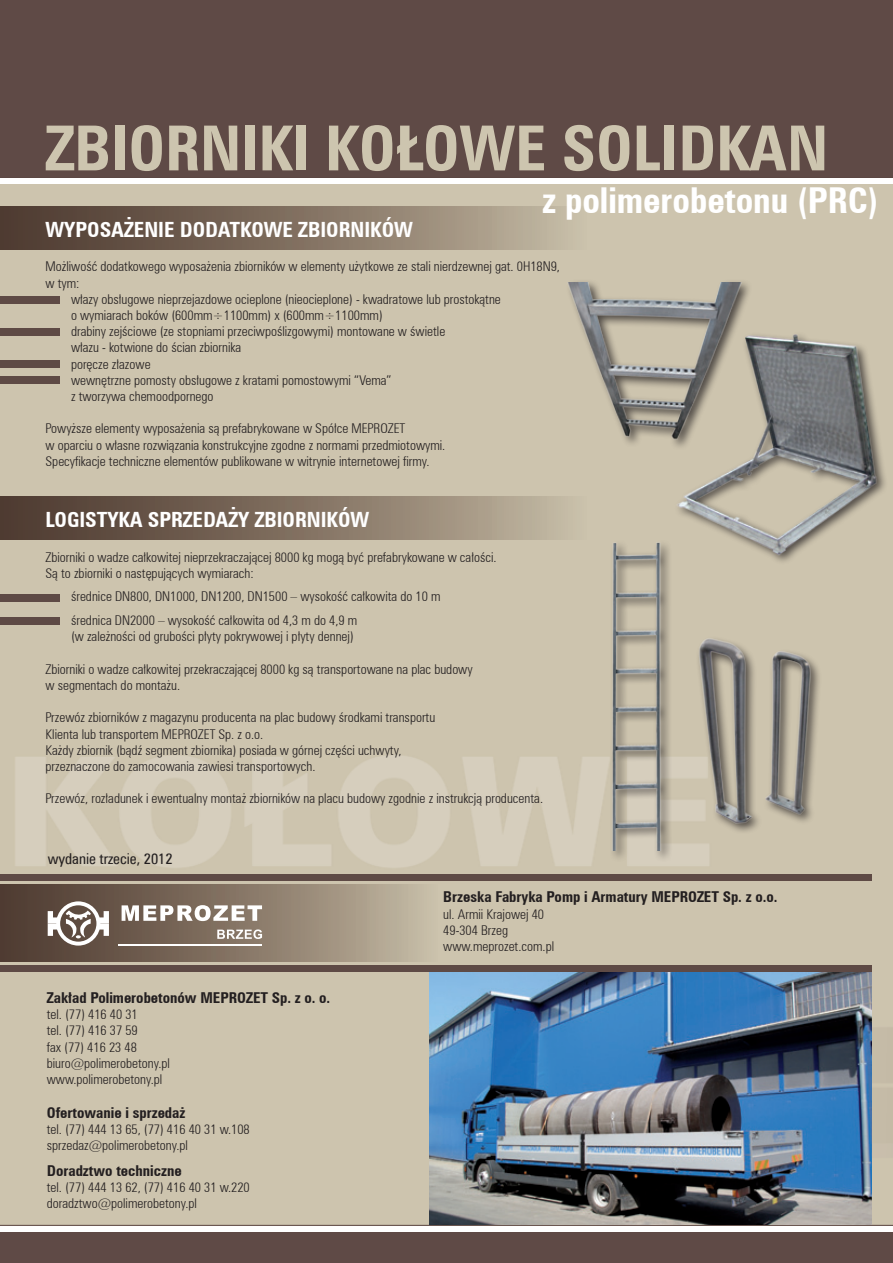
<style>
.page{position:relative;width:893px;height:1263px;background:#fff}
.page>*{position:absolute;margin:0;border:0;box-sizing:border-box;transform-origin:0 0}
.t1{font:62.1px "Zurich CE Bold Condensed";color:#cdc5af}
.t2{font:35.7px "Zurich CE Bold Condensed";color:#fff}
.t3{font:21px "Zurich CE Bold Condensed";color:#fff}
.t4{font:15px "Zurich CE Bold Condensed";color:#231f20}
.t5{font:15px "Zurich Cn EU";color:#231f20}
.t6{font:13.5px "Zurich CE Light Condensed";color:#231f20}
</style>
<div class="page">
<img style="left:0;top:0;width:893px;height:1263px">
<div style="left:696px;top:636px;width:126px;height:198px;background:#231f20;opacity:.75"></div>
<img style="left:679px;top:609px;width:180px;height:220px">
<div style="left:609px;top:539px;width:64px;height:324px;background:#231f20;opacity:.75"></div>
<img style="left:591px;top:532px;width:88px;height:319px">
<img style="left:664px;top:330px;width:229px;height:236px">
<div style="left:0;top:874px;width:872px;height:6px;background:#5e4a45"></div>
<div style="left:0;top:206px;width:588px;height:44px;background:linear-gradient(to right,#473228,#c2b6a1)"></div>
<div style="left:0;top:296px;width:60px;height:8px;background:#5e4a45"></div>
<div style="left:0;top:328px;width:60px;height:7px;background:#5e4a45"></div>
<div style="left:0;top:360px;width:60px;height:7px;background:#5e4a45"></div>
<div style="left:0;top:496px;width:588px;height:44px;background:linear-gradient(to right,#473228,#c2b6a1)"></div>
<div style="left:0;top:594px;width:60px;height:8px;background:#5e4a45"></div>
<div style="left:0;top:617px;width:60px;height:8px;background:#5e4a45"></div>
<div style="left:0;top:376px;width:60px;height:8px;background:#5e4a45"></div>
<div style="left:0;top:884px;width:439px;height:77px;background:linear-gradient(to right,#483329,#c2b7a1)"></div>
<svg style="left:48px;top:901px;width:61px;height:44px"></svg>
<svg style="left:122px;top:905px;width:140px;height:16px"></svg>
<svg style="left:217px;top:929px;width:45px;height:10px"></svg>
<hr style="left:119px;top:944px;width:143px;height:1px;background:#fff">
<div style="left:565px;top:279px;width:187px;height:171px;background:#231f20;opacity:.75"></div>
<img style="left:565px;top:283px;width:178px;height:162px">
<div style="left:0;top:179px;width:893px;height:5px;background:#fff"></div>
<div style="left:0;top:1226px;width:893px;height:6px;background:#fff"></div>
<img style="left:429px;top:971px;width:443px;height:253px">
<div style="left:0;top:965px;width:872px;height:6px;background:#5e4a45"></div>
<p class="t1" style="left:46px;top:110px;width:784px">ZBIORNIKI KOŁOWE SOLIDKAN</p>
<p class="t2" style="left:542px;top:179px;width:338px">z polimerobetonu (PRC)</p>
<p class="t3" style="left:46px;top:217px;width:369px">WYPOSAŻENIE DODATKOWE ZBIORNIKÓW</p>
<p class="t6" style="left:46px;top:258px;width:516px">Możliwość dodatkowego wyposażenia zbiorników w elementy użytkowe ze stali nierdzewnej gat. 0H18N9,</p>
<p class="t6" style="left:46px;top:275px;width:36px">w tym:</p>
<p class="t6" style="left:46px;top:291px;width:457px">• włazy obsługowe nieprzejazdowe ocieplone (nieocieplone) - kwadratowe lub prostokątne</p>
<p class="t6" style="left:71px;top:307px;width:313px">o wymiarach boków (600mm÷1100mm) x (600mm÷1100mm)</p>
<p class="t6" style="left:46px;top:323px;width:401px">• drabiny zejściowe (ze stopniami przeciwpoślizgowymi) montowane w świetle</p>
<p class="t6" style="left:71px;top:339px;width:172px">włazu - kotwione do ścian zbiornika</p>
<p class="t6" style="left:46px;top:356px;width:107px">• poręcze złazowe</p>
<p class="t6" style="left:46px;top:372px;width:347px">• wewnętrzne pomosty obsługowe z kratami pomostowymi “Vema”</p>
<p class="t6" style="left:71px;top:388px;width:144px">z tworzywa chemoodpornego</p>
<p class="t6" style="left:46px;top:420px;width:361px">Powyższe elementy wyposażenia są prefabrykowane w Spółce MEPROZET</p>
<p class="t6" style="left:46px;top:437px;width:401px">w oparciu o własne rozwiązania konstrukcyjne zgodne z normami przedmiotowymi.</p>
<p class="t6" style="left:46px;top:453px;width:386px">Specyfikacje techniczne elementów publikowane w witrynie internetowej firmy.</p>
<p class="t3" style="left:46px;top:507px;width:325px">LOGISTYKA SPRZEDAŻY ZBIORNIKÓW</p>
<p class="t6" style="left:46px;top:549px;width:453px">Zbiorniki o wadze całkowitej nieprzekraczającej 8000 kg mogą być prefabrykowane w całości.</p>
<p class="t6" style="left:46px;top:565px;width:210px">Są to zbiorniki o następujących wymiarach:</p>
<p class="t6" style="left:71px;top:588px;width:371px">średnice DN800, DN1000, DN1200, DN1500 – wysokość całkowita do 10 m</p>
<p class="t6" style="left:71px;top:612px;width:288px">średnica DN2000 – wysokość całkowita od 4,3 m do 4,9 m</p>
<p class="t6" style="left:71px;top:628px;width:284px">(w zależności od grubości płyty pokrywowej i płyty dennej)</p>
<p class="t6" style="left:46px;top:661px;width:429px">Zbiorniki o wadze całkowitej przekraczającej 8000 kg są transportowane na plac budowy</p>
<p class="t6" style="left:46px;top:677px;width:136px">w segmentach do montażu.</p>
<p class="t6" style="left:46px;top:709px;width:391px">Przewóz zbiorników z magazynu producenta na plac budowy środkami transportu</p>
<p class="t6" style="left:46px;top:726px;width:219px">Klienta lub transportem MEPROZET Sp. z o.o.</p>
<p class="t6" style="left:46px;top:742px;width:357px">Każdy zbiornik (bądź segment zbiornika) posiada w górnej części uchwyty,</p>
<p class="t6" style="left:46px;top:758px;width:271px">przeznaczone do zamocowania zawiesi transportowych.</p>
<p class="t6" style="left:46px;top:790px;width:499px">Przewóz, rozładunek i ewentualny montaż zbiorników na placu budowy zgodnie z instrukcją producenta.</p>
<p class="t5" style="left:48px;top:850px;width:126px">wydanie trzecie, 2012</p>
<p class="t4" style="left:47px;top:988px;width:285px">Zakład Polimerobetonów MEPROZET Sp. z o. o.</p>
<p class="t6" style="left:47px;top:1006px;width:93px">tel. (77) 416 40 31</p>
<p class="t6" style="left:47px;top:1022px;width:93px">tel. (77) 416 37 59</p>
<p class="t6" style="left:47px;top:1039px;width:92px">fax (77) 416 23 48</p>
<p class="t6" style="left:47px;top:1055px;width:125px">biuro@polimerobetony.pl</p>
<p class="t6" style="left:47px;top:1071px;width:117px">www.polimerobetony.pl</p>
<p class="t4" style="left:47px;top:1103px;width:140px">Ofertowanie i sprzedaż</p>
<p class="t6" style="left:47px;top:1121px;width:204px">tel. (77) 444 13 65, (77) 416 40 31 w.108</p>
<p class="t6" style="left:47px;top:1137px;width:143px">sprzedaz@polimerobetony.pl</p>
<p class="t4" style="left:47px;top:1161px;width:136px">Doradztwo techniczne</p>
<p class="t6" style="left:47px;top:1179px;width:204px">tel. (77) 444 13 62, (77) 416 40 31 w.220</p>
<p class="t6" style="left:47px;top:1195px;width:152px">doradztwo@polimerobetony.pl</p>
<p class="t4" style="left:443px;top:888px;width:336px">Brzeska Fabryka Pomp i Armatury MEPROZET Sp. z o.o.</p>
<p class="t6" style="left:443px;top:905px;width:102px">ul. Armii Krajowej 40</p>
<p class="t6" style="left:443px;top:922px;width:66px">49-304 Brzeg</p>
<p class="t6" style="left:443px;top:938px;width:112px">www.meprozet.com.pl</p>
</div>
